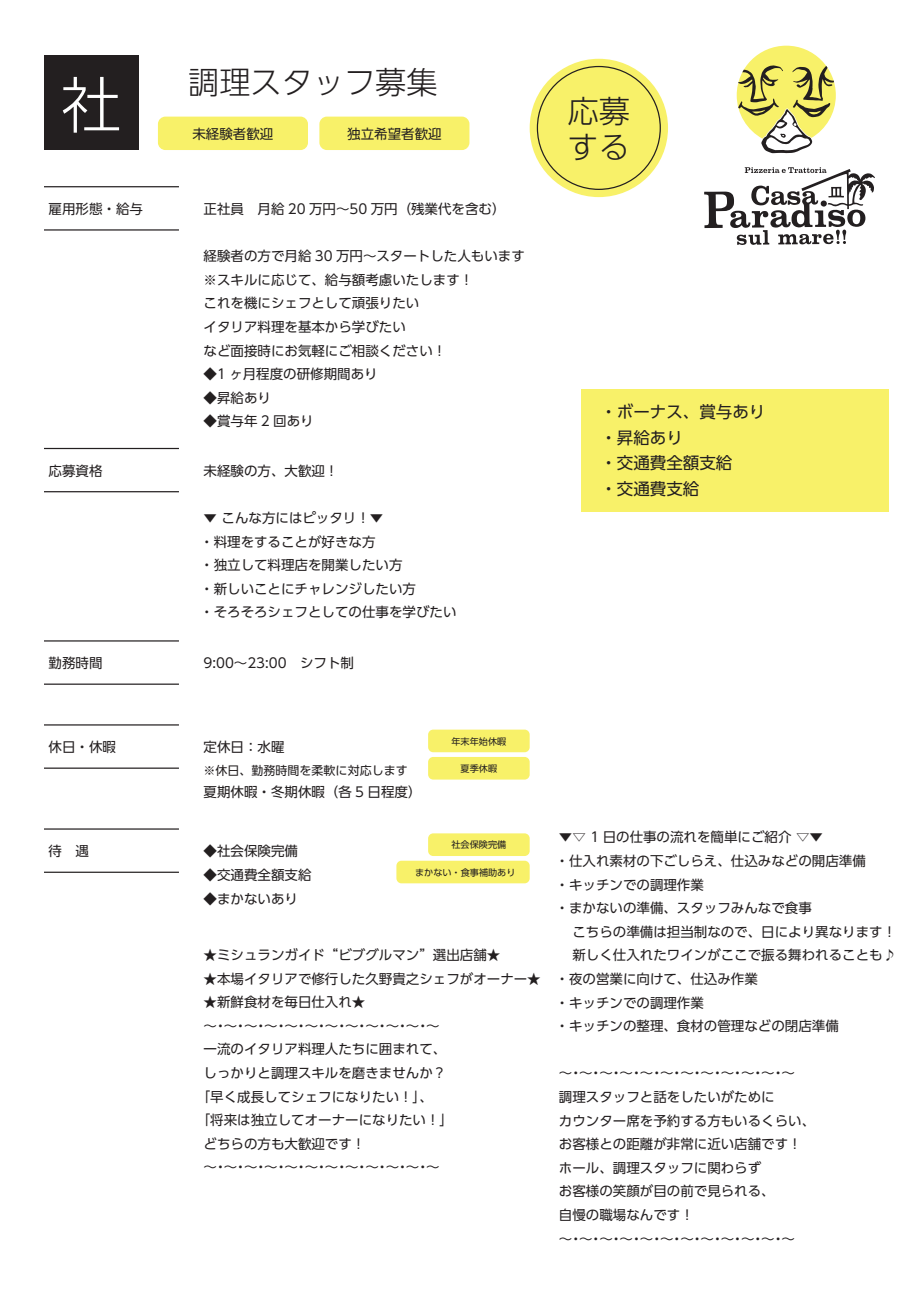
<style>
.page{position:relative;width:919px;height:1289px;background:#fff}
.page>*{position:absolute;margin:0;border:0;box-sizing:border-box;transform-origin:0 0}
.t1{font:300 60.75px "UD Shin Go Pro";color:#fff}
.t2{font:300 31.2px/35.8px "UD Shin Go Pro";color:#231f20}
.t3{font:16.5px/25.5px "UD Shin Go Pro";color:#231f20}
.t4{font:13.5px/23.5px "UD Shin Go Pro";color:#231f20}
.t5{font:12px "UD Shin Go Pro";color:#231f20}
.t6{font:9.15px "UD Shin Go Pro";color:#231f20}
</style>
<div class="page">
<hr style="left:44px;top:448px;width:135px;height:1px;background:#231f20">
<hr style="left:44px;top:491px;width:135px;height:1px;background:#231f20">
<hr style="left:44px;top:186px;width:135px;height:1px;background:#231f20">
<hr style="left:44px;top:229px;width:135px;height:1px;background:#231f20">
<hr style="left:44px;top:640px;width:135px;height:1px;background:#231f20">
<hr style="left:44px;top:683px;width:135px;height:1px;background:#231f20">
<hr style="left:44px;top:724px;width:135px;height:1px;background:#231f20">
<hr style="left:44px;top:767px;width:135px;height:1px;background:#231f20">
<hr style="left:44px;top:828px;width:135px;height:1px;background:#231f20">
<hr style="left:44px;top:871px;width:135px;height:1px;background:#231f20">
<div style="left:44px;top:56px;width:94px;height:94px;background:#231f20"></div>
<div style="left:158px;top:117px;width:150px;height:33px;background:#f8f169;border-radius:7px"></div>
<div style="left:319px;top:117px;width:150px;height:33px;background:#f8f169;border-radius:7px"></div>
<div style="left:428px;top:757px;width:101px;height:22px;background:#f8f169;border-radius:5px"></div>
<div style="left:428px;top:729px;width:101px;height:23px;background:#f8f169;border-radius:5px"></div>
<div style="left:396px;top:860px;width:133px;height:23px;background:#f8f169;border-radius:5px"></div>
<div style="left:428px;top:833px;width:101px;height:23px;background:#f8f169;border-radius:5px"></div>
<div style="left:581px;top:389px;width:307px;height:123px;background:#f8f169"></div>
<svg style="left:529px;top:59px;width:139px;height:138px;background:#e9e368"></svg>
<div style="left:537px;top:66px;width:123px;height:123px;background:#f8f169;border-radius:50%"></div>
<svg style="left:704px;top:167px;width:170px;height:78px"></svg>
<svg style="left:736px;top:46px;width:99px;height:107px"></svg>
<h1 class="t1" style="left:61px;top:56px;width:62px">社</h1>
<h2 class="t2" style="left:188px;top:63px;width:251px">調理スタッフ募集</h2>
<p class="t4" style="left:192px;top:121px;width:82px">未経験者歓迎</p>
<p class="t4" style="left:347px;top:121px;width:96px">独立希望者歓迎</p>
<p class="t4" style="left:49px;top:197px;width:96px">雇用形態・給与</p>
<p class="t4" style="left:203px;top:197px;width:303px">正社員　月給 20 万円～50 万円（残業代を含む）</p>
<p class="t4" style="left:203px;top:244px;width:323px">経験者の方で月給 30 万円～スタートした人もいます※スキルに応じて、給与額考慮いたします！<br>これを機にシェフとして頑張りたい<br>イタリア料理を基本から学びたい<br>など面接時にお気軽にご相談ください！</p>
<p class="t4" style="left:203px;top:362px;width:176px">◆1 ヶ月程度の研修期間あり</p>
<p class="t4" style="left:203px;top:385px;width:69px">◆昇給あり</p>
<p class="t4" style="left:203px;top:409px;width:111px">◆賞与年 2 回あり</p>
<p class="t4" style="left:49px;top:458px;width:55px">応募資格</p>
<p class="t4" style="left:203px;top:458px;width:136px">未経験の方、大歓迎！</p>
<p class="t4" style="left:200px;top:505px;width:258px">▼ こんな方にはピッタリ！▼<br>・料理をすることが好きな方<br>・独立して料理店を開業したい方<br>・新しいことにチャレンジしたい方<br>・そろそろシェフとしての仕事を学びたい</p>
<p class="t4" style="left:49px;top:651px;width:55px">勤務時間</p>
<p class="t4" style="left:203px;top:651px;width:152px">9:00～23:00　シフト制</p>
<h2 class="t2" style="left:567px;top:92px;width:64px">応募する</h2>
<p class="t3" style="left:600px;top:399px;width:166px">・ボーナス、賞与あり・昇給あり<br>・交通費全額支給<br>・交通費支給</p>
<p class="t4" style="left:49px;top:735px;width:69px">休日・休暇</p>
<p class="t4" style="left:203px;top:735px;width:82px">定休日：水曜</p>
<p class="t5" style="left:203px;top:760px;width:205px">※休日、勤務時間を柔軟に対応します</p>
<p class="t4" style="left:203px;top:779px;width:219px">夏期休暇・冬期休暇（各 5 日程度）</p>
<p class="t6" style="left:451px;top:733px;width:56px">年末年始休暇</p>
<p class="t6" style="left:460px;top:761px;width:38px">夏季休暇</p>
<p class="t4" style="left:49px;top:839px;width:42px">待　遇</p>
<p class="t4" style="left:203px;top:839px;width:96px">◆社会保険完備</p>
<p class="t4" style="left:203px;top:862px;width:109px">◆交通費全額支給</p>
<p class="t4" style="left:203px;top:886px;width:96px">◆まかないあり</p>
<p class="t6" style="left:451px;top:837px;width:56px">社会保険完備</p>
<p class="t6" style="left:415px;top:864px;width:102px">まかない・食事補助あり</p>
<p class="t4" style="left:203px;top:942px;width:298px">★ミシュランガイド“ビブグルマン”選出店舗★</p>
<p class="t4" style="left:203px;top:966px;width:339px">★本場イタリアで修行した久野貴之シェフがオーナー★</p>
<p class="t4" style="left:203px;top:989px;width:163px">★新鮮食材を毎日仕入れ★</p>
<p class="t4" style="left:203px;top:1013px;width:237px">～・～・～・～・～・～・～・～・～・～・～・～</p>
<p class="t4" style="left:203px;top:1036px;width:244px">一流のイタリア料理人たちに囲まれて、</p>
<p class="t4" style="left:203px;top:1060px;width:244px">しっかりと調理スキルを磨きませんか？</p>
<p class="t4" style="left:197px;top:1084px;width:237px">「早く成長してシェフになりたい！」、</p>
<p class="t4" style="left:197px;top:1107px;width:258px">「将来は独立してオーナーになりたい！」</p>
<p class="t4" style="left:203px;top:1131px;width:163px">どちらの方も大歓迎です！</p>
<p class="t4" style="left:203px;top:1154px;width:237px">～・～・～・～・～・～・～・～・～・～・～・～</p>
<p class="t4" style="left:555px;top:825px;width:342px">▼▽ 1 日の仕事の流れを簡単にご紹介 ▽▼<br>・仕入れ素材の下ごしらえ、仕込みなどの開店準備<br>・キッチンでの調理作業<br>・まかないの準備、スタッフみんなで食事<br>　こちらの準備は担当制なので、日により異なります！　新しく仕入れたワインがここで振る舞われることも♪・夜の営業に向けて、仕込み作業<br>・キッチンでの調理作業<br>・キッチンの整理、食材の管理などの閉店準備</p>
<p class="t4" style="left:559px;top:1061px;width:258px">～・～・～・～・～・～・～・～・～・～・～・～<br>調理スタッフと話をしたいがために<br>カウンター席を予約する方もいるくらい、お客様との距離が非常に近い店舗です！ホール、調理スタッフに関わらず<br>お客様の笑顔が目の前で見られる、<br>自慢の職場なんです！<br>～・～・～・～・～・～・～・～・～・～・～・～</p>
</div>
